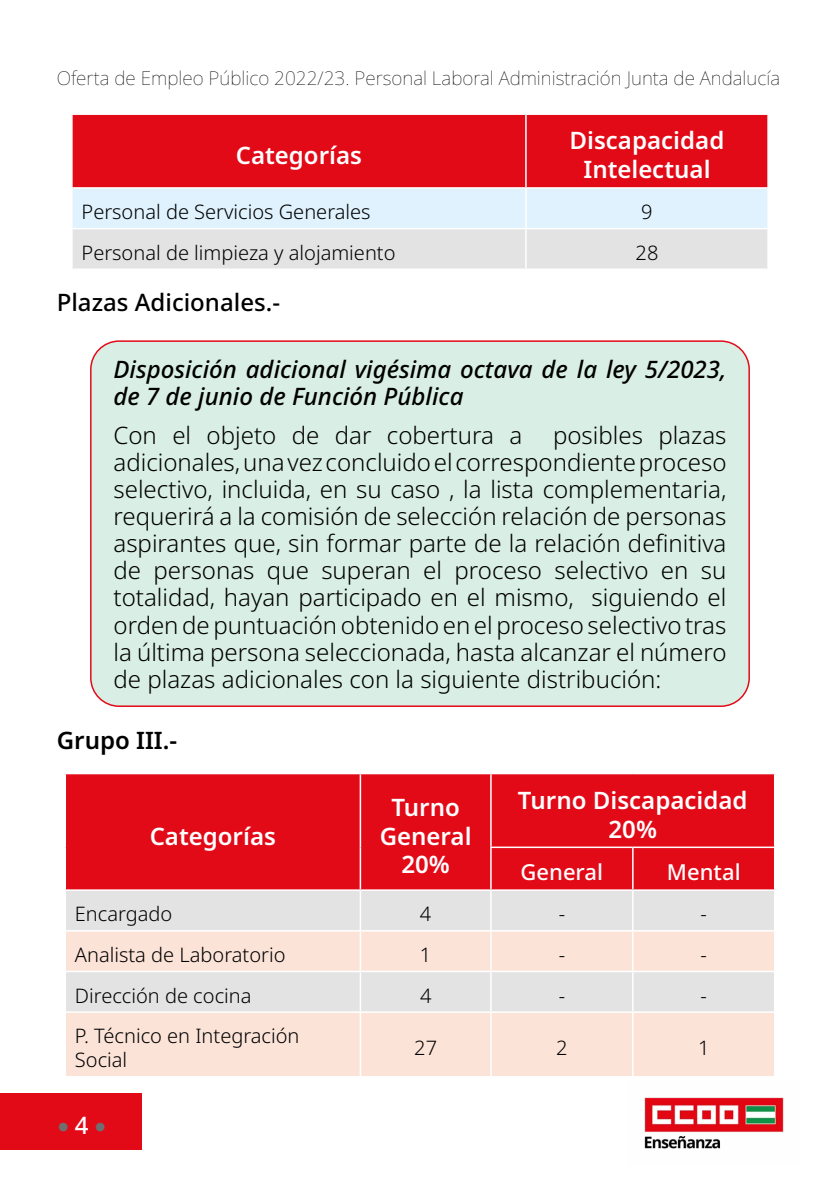
<style>
.page{position:relative;width:840px;height:1191px;background:#fff}
.page>*{position:absolute;margin:0;border:0;box-sizing:border-box;transform-origin:0 0}
.t1{font:300 24px/27.2px "Noto Sans";color:#000;text-align:justify}
.t2{font:600 24px/28.8px "Noto Sans";color:#fff;text-align:center}
.t3{font:italic 500 24px/27.2px "Noto Sans";color:#000}
.t4{font:500 24px "Noto Sans";color:#000}
.t5{font:600 24px "Noto Sans";color:#000}
.t6{font:500 24px "Noto Sans";color:#fff}
.t7{font:500 22px "Noto Sans";color:#fff}
.t8{font:300 20px/24px "Noto Sans";color:#000}
.t9{font:100 19px "Noto Sans";color:#000}
.s1{color:#706f6f}
</style>
<div class="page">
<div style="left:0;top:1092px;width:142px;height:57px;background:#e30a18"></div>
<img style="left:644px;top:1097px;width:140px;height:52px">
<div style="left:91px;top:341px;width:657px;height:365px;background:#d9efe5;border-radius:28px"></div>
<div style="left:90px;top:340px;width:659px;height:367px;border:2px solid #e30a18;border-radius:28px"></div>
<div style="left:73px;top:115px;width:693px;height:72px;background:#e30a18"></div>
<svg style="left:73px;top:189px;width:693px;height:79px;background:#e1eaf0"></svg>
<hr style="left:525px;top:115px;width:1px;height:72px;background:#fff">
<hr style="left:525px;top:189px;width:1px;height:39px;background:#fff">
<hr style="left:71px;top:228px;width:454px;height:1px;background:#fff">
<hr style="left:525px;top:228px;width:243px;height:1px;background:#fff">
<hr style="left:525px;top:229px;width:1px;height:39px;background:#fff">
<div style="left:66px;top:774px;width:707px;height:115px;background:#e30a18"></div>
<div style="left:66px;top:891px;width:707px;height:39px;background:#e3e3e3"></div>
<svg style="left:66px;top:931px;width:707px;height:145px;background:#f5e3db"></svg>
<hr style="left:359px;top:774px;width:2px;height:73px;background:#fff">
<hr style="left:490px;top:774px;width:1px;height:72px;background:#fff">
<hr style="left:359px;top:847px;width:2px;height:42px;background:#fff">
<hr style="left:490px;top:846px;width:142px;height:2px;background:#fff">
<hr style="left:490px;top:848px;width:1px;height:41px;background:#fff">
<hr style="left:632px;top:846px;width:143px;height:2px;background:#fff">
<hr style="left:631px;top:848px;width:2px;height:41px;background:#fff">
<hr style="left:359px;top:891px;width:2px;height:39px;background:#fff">
<hr style="left:490px;top:891px;width:1px;height:39px;background:#fff">
<hr style="left:631px;top:891px;width:2px;height:39px;background:#fff">
<hr style="left:359px;top:931px;width:2px;height:39px;background:#fff">
<hr style="left:490px;top:931px;width:1px;height:39px;background:#fff">
<hr style="left:631px;top:931px;width:2px;height:39px;background:#fff">
<hr style="left:64px;top:970px;width:296px;height:2px;background:#fff">
<hr style="left:360px;top:970px;width:130px;height:2px;background:#fff">
<hr style="left:359px;top:972px;width:2px;height:39px;background:#fff">
<hr style="left:490px;top:970px;width:142px;height:2px;background:#fff">
<hr style="left:490px;top:972px;width:1px;height:39px;background:#fff">
<hr style="left:632px;top:970px;width:143px;height:2px;background:#fff">
<hr style="left:631px;top:972px;width:2px;height:39px;background:#fff">
<hr style="left:64px;top:1011px;width:296px;height:2px;background:#fff">
<hr style="left:360px;top:1011px;width:130px;height:2px;background:#fff">
<hr style="left:359px;top:1013px;width:2px;height:63px;background:#fff">
<hr style="left:490px;top:1011px;width:142px;height:2px;background:#fff">
<hr style="left:490px;top:1013px;width:1px;height:63px;background:#fff">
<hr style="left:632px;top:1011px;width:143px;height:2px;background:#fff">
<hr style="left:631px;top:1013px;width:2px;height:63px;background:#fff">
<p class="t9" style="left:57px;top:65px;width:724px">Oferta de Empleo Público 2022/23. Personal Laboral Administración Junta de Andalucía</p>
<p class="t2" style="left:236px;top:141px;width:128px">Categorías</p>
<p class="t2" style="left:569px;top:127px;width:156px">Discapacidad<br>Intelectual</p>
<p class="t8" style="left:81px;top:200px;width:290px">Personal de Servicios Generales</p>
<p class="t8" style="left:641px;top:200px;width:13px">9</p>
<p class="t8" style="left:81px;top:241px;width:315px">Personal de limpieza y alojamiento</p>
<p class="t8" style="left:635px;top:241px;width:24px">28</p>
<p class="t4" style="left:57px;top:286px;width:225px">Plazas Adicionales.-</p>
<p class="t3" style="left:113px;top:356px;width:614px">Disposición adicional vigésima octava de la ley 5/2023, de 7 de junio de Función Pública</p>
<p class="t1" style="left:113px;top:422px;width:410px">Con el objeto de dar cobertura a</p>
<p class="t1" style="left:113px;top:422px;width:614px;text-indent:439px">posibles plazas adicionales, una vez concluido el correspondiente proceso selectivo, incluida, en su caso , la lista complementaria, requerirá a la comisión de selección relación de personas aspirantes que, sin formar parte de la relación definitiva de personas que superan el proceso selectivo en su totalidad, hayan participado en el mismo, siguiendo el orden de puntuación obtenido en el proceso selectivo tras la última persona seleccionada, hasta alcanzar el número de plazas adicionales con la siguiente distribución:</p>
<p class="t5" style="left:57px;top:723px;width:122px">Grupo III.-</p>
<p class="t2" style="left:150px;top:822px;width:128px">Categorías</p>
<p class="t2" style="left:379px;top:793px;width:93px">Turno<br>General<br>20%</p>
<p class="t2" style="left:517px;top:786px;width:231px">Turno Discapacidad<br>20%</p>
<p class="t7" style="left:520px;top:857px;width:84px">General</p>
<p class="t7" style="left:666px;top:857px;width:75px">Mental</p>
<p class="t8" style="left:75px;top:902px;width:99px">Encargado</p>
<p class="t8" style="left:419px;top:902px;width:13px">4</p>
<p class="t8" style="left:558px;top:902px;width:8px">-</p>
<p class="t8" style="left:700px;top:902px;width:8px">-</p>
<p class="t8" style="left:75px;top:943px;width:212px">Analista de Laboratorio</p>
<p class="t8" style="left:420px;top:943px;width:13px">1</p>
<p class="t8" style="left:558px;top:943px;width:8px">-</p>
<p class="t8" style="left:700px;top:943px;width:8px">-</p>
<p class="t8" style="left:75px;top:983px;width:178px">Dirección de cocina</p>
<p class="t8" style="left:420px;top:983px;width:13px">4</p>
<p class="t8" style="left:558px;top:983px;width:8px">-</p>
<p class="t8" style="left:700px;top:983px;width:8px">-</p>
<p class="t8" style="left:75px;top:1024px;width:226px">P. Técnico en Integración<br>Social</p>
<p class="t8" style="left:414px;top:1036px;width:24px">27</p>
<p class="t8" style="left:556px;top:1036px;width:13px">2</p>
<p class="t8" style="left:697px;top:1036px;width:13px">1</p>
<p class="t6" style="left:58px;top:1108px;width:50px"><span class="s1">•</span>4<span class="s1">•</span></p>
</div>
